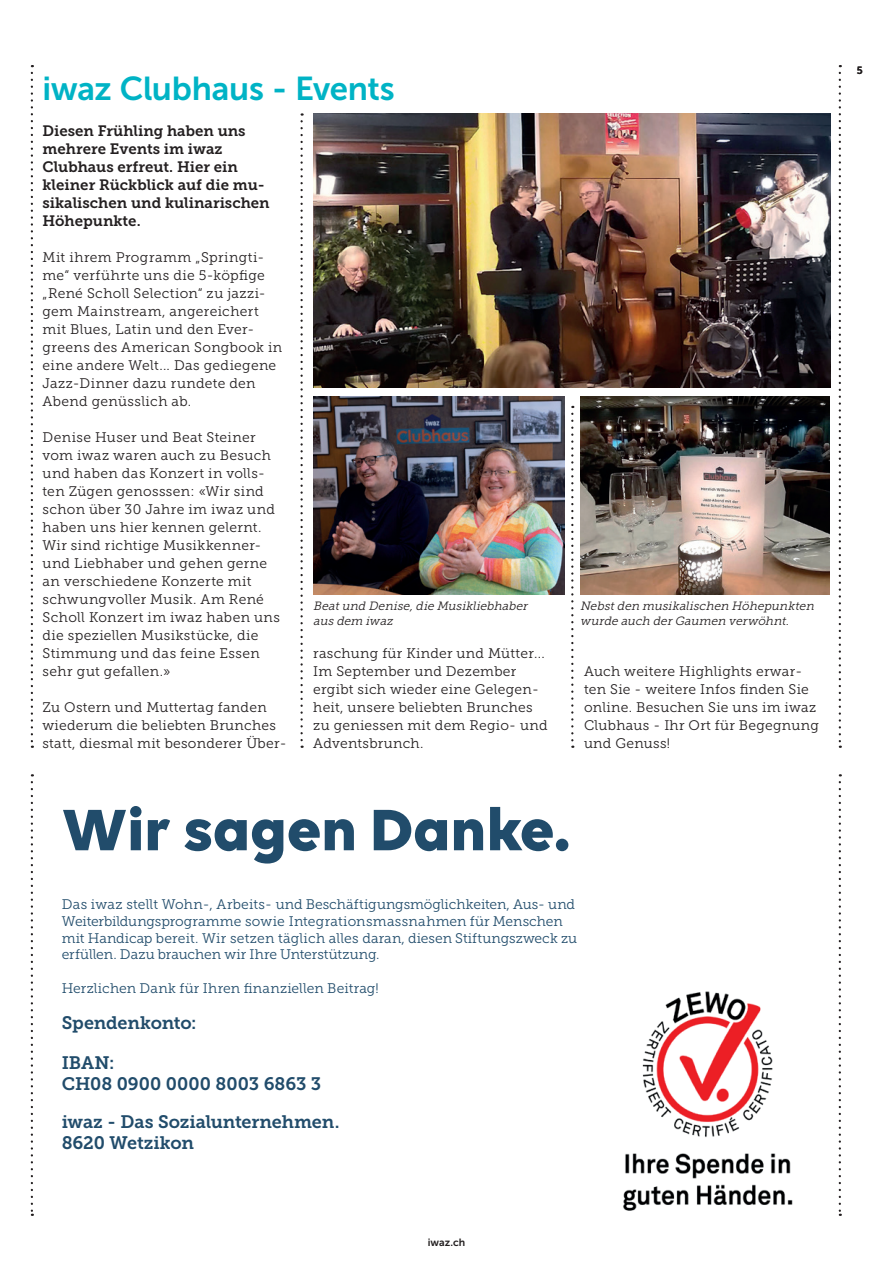
<style>
.page{position:relative;width:893px;height:1263px;background:#fff}
.page>*{position:absolute;margin:0;border:0;box-sizing:border-box;transform-origin:0 0}
.t1{font:700 63px "Volte";color:#214c6b}
.t2{font:33px "Museo Sans 700";letter-spacing:-.015em;color:#00b3c5}
.t3{font:18px/21px "Museo Slab 700";letter-spacing:-.005em;color:#214c6b}
.t4{font:15px/18px "Museo Slab 700";color:#231f20}
.t5{font:13.8px/18px "Museo Slab 300";letter-spacing:.02em;color:#231f20}
.t6{font:13.8px/16.6px "Museo Slab 300";letter-spacing:.005em;color:#214c6b}
.t7{font:italic 12px/14.4px "Museo Slab 300";color:#231f20}
.t8{font:10.5px "Museo Sans 700";color:#231f20}
</style>
<div class="page">
<svg style="left:300px;top:113px;width:3px;height:635px"></svg>
<svg style="left:571px;top:414px;width:2px;height:334px"></svg>
<svg style="left:31px;top:73px;width:2px;height:675px"></svg>
<svg style="left:839px;top:73px;width:2px;height:675px"></svg>
<img style="left:313px;top:114px;width:518px;height:274px">
<img style="left:580px;top:396px;width:249px;height:198px">
<img style="left:313px;top:396px;width:251px;height:198px">
<img style="left:623px;top:991px;width:170px;height:220px">
<svg style="left:839px;top:782px;width:2px;height:434px"></svg>
<svg style="left:31px;top:782px;width:2px;height:434px"></svg>
<h2 class="t2" style="left:42px;top:70px;width:354px">iwaz Clubhaus - Events</h2>
<p class="t4" style="left:43px;top:122px;width:229px">Diesen Frühling haben uns mehrere Events im iwaz<br>Clubhaus erfreut. Hier ein kleiner Rückblick auf die mu&shy;sikalischen und kulinarischen<br>Höhepunkte.</p>
<p class="t5" style="left:43px;top:248px;width:241px">Mit ihrem Programm „Springti&shy;me“ verführte uns die 5-köpfige „René Scholl Selection“ zu jazzi&shy;gem Mainstream, angereichert mit Blues, Latin und den Ever&shy;greens des American Songbook in eine andere Welt... Das gediegene<br>Jazz-Dinner dazu rundete den<br>Abend genüsslich ab.</p>
<p class="t5" style="left:43px;top:428px;width:239px">Denise Huser und Beat Steiner vom iwaz waren auch zu Besuch und haben das Konzert in volls&shy;ten Zügen genosssen: «Wir sind schon über 30 Jahre im iwaz und haben uns hier kennen gelernt.<br>Wir sind richtige Musikkenner&shy;und Liebhaber und gehen gerne an verschiedene Konzerte mit schwungvoller Musik. Am René<br>Scholl Konzert im iwaz haben uns die speziellen Musikstücke, die<br>Stimmung und das feine Essen sehr gut gefallen.»</p>
<p class="t5" style="left:43px;top:698px;width:246px">Zu Ostern und Muttertag fanden wiederum die beliebten Brunches statt, diesmal mit besonderer Über-</p>
<p class="t7" style="left:313px;top:599px;width:218px">Beatund Denise,die Musikliebhaber aus dem iwaz</p>
<p class="t7" style="left:580px;top:599px;width:238px">Nebstden musikalischen Höhepunkten wurde auch derGaumen verwöhnt.</p>
<p class="t5" style="left:313px;top:644px;width:236px">raschung für Kinder und Mütter...<br>Im September und Dezember ergibt sich wieder eine Gelegen&shy;heit, unsere beliebten Brunches zu geniessen mit dem Regio- und<br>Adventsbrunch.</p>
<p class="t5" style="left:584px;top:662px;width:236px">Auch weitere Highlights erwar&shy;ten Sie - weitere Infos finden Sie online. Besuchen Sie uns im iwaz<br>Clubhaus - Ihr Ort für Begegnung und Genuss!</p>
<h1 class="t1" style="left:62px;top:792px;width:510px">Wir sagen Danke.</h1>
<p class="t6" style="left:62px;top:896px;width:517px">Das iwaz stellt Wohn-, Arbeits- und Beschäftigungsmöglichkeiten, Aus- und Weiterbildungsprogramme sowie Integrationsmassnahmen für Menschen mit Handicap bereit. Wir setzen täglich alles daran, diesen Stiftungszweck zu erfüllen. Dazu brauchen wir Ihre Unterstützung.</p>
<p class="t6" style="left:62px;top:980px;width:318px">Herzlichen Dank für Ihren finanziellen Beitrag!</p>
<h3 class="t3" style="left:62px;top:1012px;width:136px">Spendenkonto:</h3>
<h3 class="t3" style="left:62px;top:1053px;width:261px">IBAN:<br>CH08 0900 0000 8003 6863 3</h3>
<h3 class="t3" style="left:62px;top:1111px;width:279px">iwaz - Das Sozialunternehmen.<br>8620 Wetzikon</h3>
<p class="t8" style="left:428px;top:1236px;width:39px">iwaz.ch</p>
<p class="t8" style="left:857px;top:65px;width:7px">5</p>
</div>
